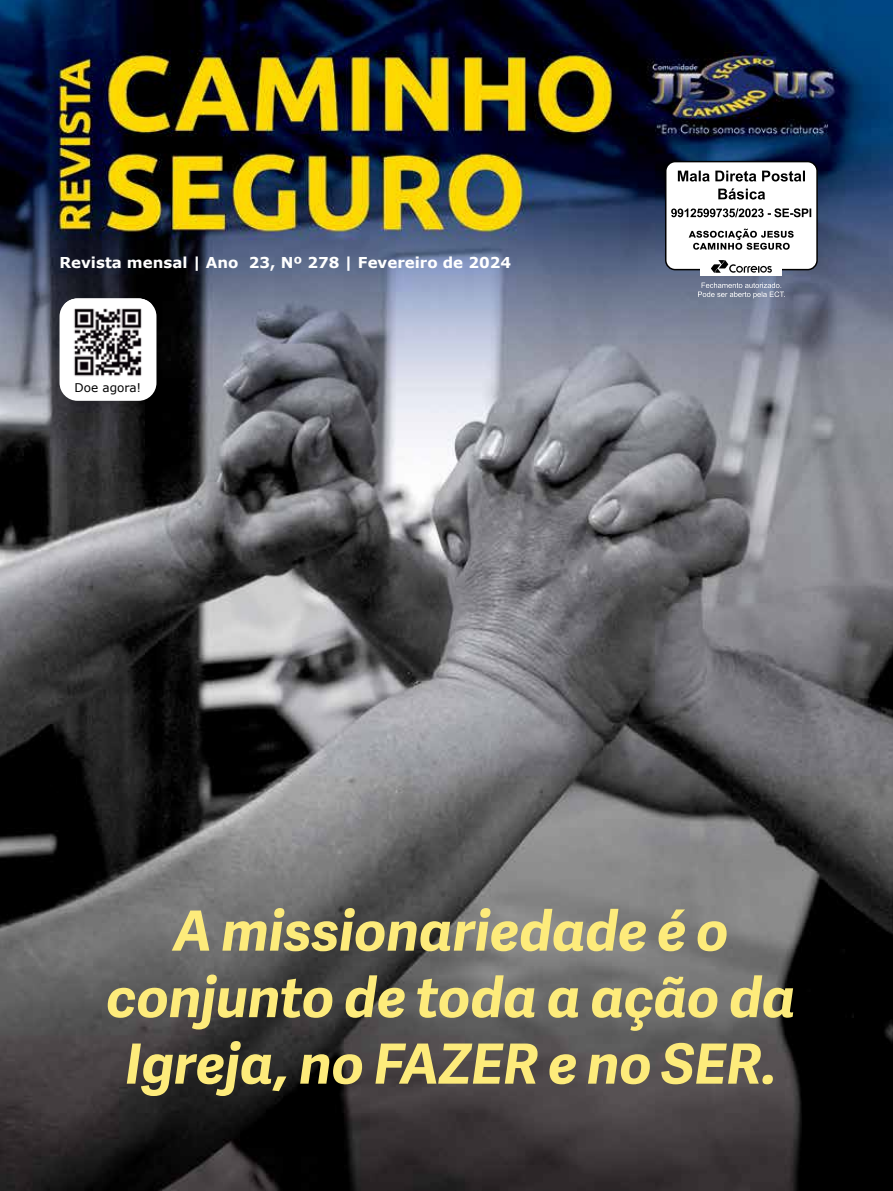
<style>
.page{position:relative;width:893px;height:1191px;background:#fff}
.page>*{position:absolute;margin:0;border:0;box-sizing:border-box;transform-origin:0 0}
.t1{font:italic 700 55.35px/66.4px "Adelle Sans";color:#fdeb7b;text-align:center}
.t2{font:700 15px "Verdana";color:#fff}
.t3{font:12px "Verdana";color:#000}
</style>
<div class="page">
<img style="left:0;top:0;width:893px;height:1191px">
<div style="left:60px;top:298px;width:96px;height:103px;background:#fff;border-radius:18px"></div>
<img style="left:64px;top:298px;width:88px;height:79px">
<div style="left:666px;top:162px;width:151px;height:108px;background:#fff;border-radius:9px"></div>
<div style="left:665px;top:161px;width:153px;height:109px;border:2px solid #000;border-radius:9px"></div>
<svg style="left:718px;top:188px;width:47px;height:11px"></svg>
<svg style="left:678px;top:171px;width:127px;height:10px"></svg>
<svg style="left:671px;top:208px;width:140px;height:9px"></svg>
<svg style="left:689px;top:229px;width:105px;height:21px"></svg>
<svg style="left:698px;top:282px;width:87px;height:16px"></svg>
<div style="left:701px;top:257px;width:81px;height:19px;background:#fff"></div>
<svg style="left:711px;top:260px;width:61px;height:13px"></svg>
<p class="t2" style="left:60px;top:252px;width:453px">Revista mensal | Ano 23, Nº 278 | Fevereiro de 2024</p>
<p class="t3" style="left:75px;top:379px;width:68px">Doe agora!</p>
<p class="t1" style="left:107px;top:896px;width:691px">A missionariedade é o conjunto de toda a ação da<br>Igreja, no FAZER e no SER.</p>
</div>
